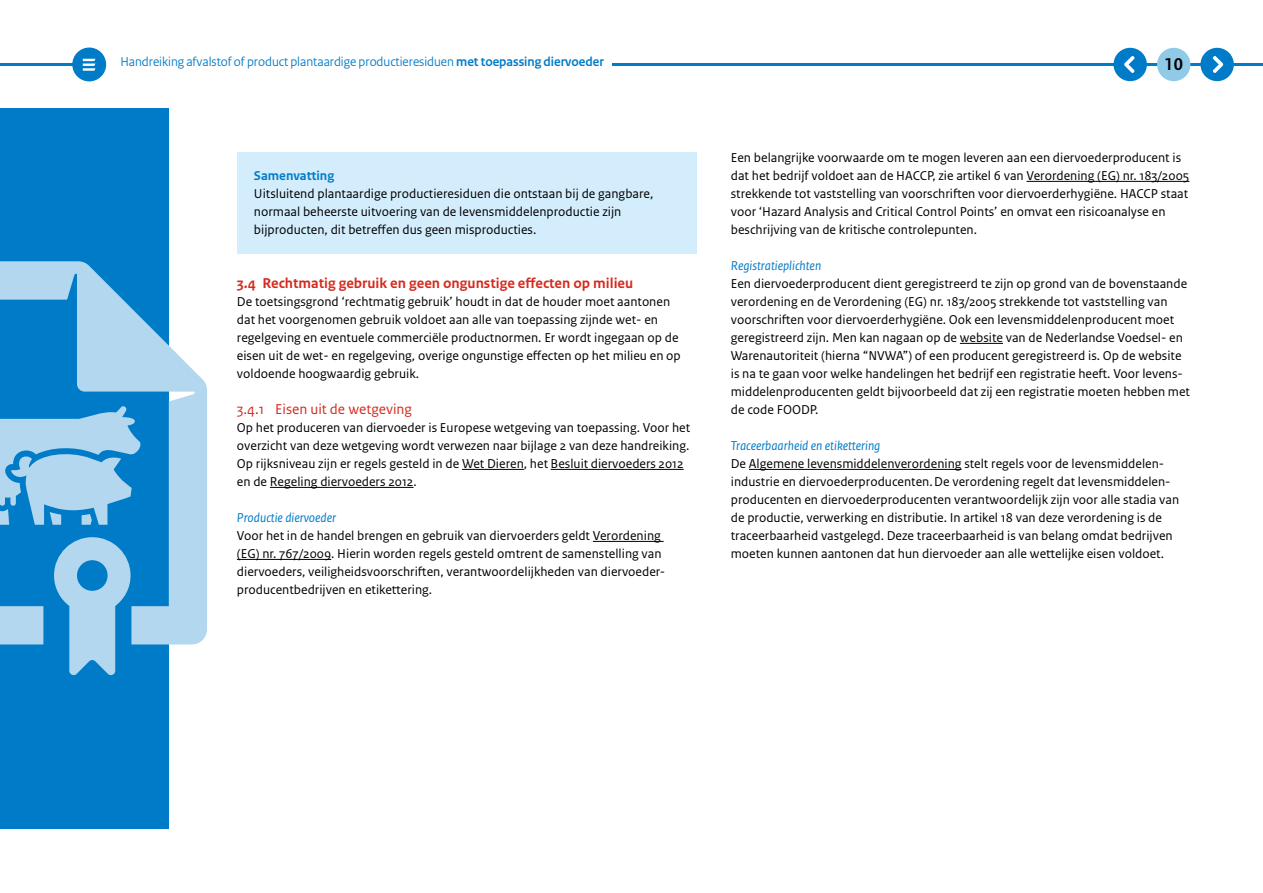
<style>
.page{position:relative;width:1263px;height:893px;background:#fff}
.page>*{position:absolute;margin:0;border:0;box-sizing:border-box;transform-origin:0 0}
.t1{font:700 18px "Rijksoverheid Sans Heading";color:#000}
.H4_-_Paragraafkop_Sa{font:700 15px "Rijksoverheid Sans Text";color:#d52b1e}
.H5_-_Alineakop_Sans{font:15px "Rijksoverheid Sans Text";color:#d52b1e}
.P_10_RO_Broodtekst{font:13.5px/18px "Rijksoverheid Sans Text";color:#000}
.P_Kadertekst_vlak_bl{font:13.5px/18px "Rijksoverheid Sans Text";color:#000}
.t2{font:13.5px "Rijksoverheid Sans Heading Regular 2";color:#007bc7}
.P_-Tussenkopje_body{font:italic 13.5px "Rijksoverheid Sans Text";color:#007bc7}
.P_-_Kaderkop{font:700 13.5px "Rijksoverheid Sans Text";color:#007bc7}
.s1{font-family:"Rijksoverheid Sans Heading Bold 2"}
</style>
<div class="page">
<div style="left:72px;top:48px;width:34px;height:33px;background:#007bc7;border-radius:50%"></div>
<svg style="left:83px;top:59px;width:13px;height:12px"></svg>
<div style="left:0;top:108px;width:169px;height:720px;background:#007bc7"></div>
<hr style="left:0;top:63px;width:72px;height:3px;background:#007bc7">
<hr style="left:612px;top:63px;width:651px;height:3px;background:#007bc7">
<div style="left:1159px;top:50px;width:29px;height:29px;background:#8fcae7;border-radius:50%"></div>
<div style="left:1157px;top:48px;width:33px;height:33px;border:4px solid #8fcae7;border-radius:50%"></div>
<div style="left:1202px;top:50px;width:30px;height:29px;background:#007bc7;border-radius:50%"></div>
<div style="left:1200px;top:48px;width:34px;height:33px;border:4px solid #007bc7;border-radius:50%"></div>
<div style="left:1116px;top:50px;width:29px;height:29px;background:#007bc7;border-radius:50%"></div>
<div style="left:1113px;top:48px;width:34px;height:33px;border:4px solid #007bc7;border-radius:50%"></div>
<svg style="left:0;top:261px;width:207px;height:383px;fill:#b2d7ee"></svg>
<svg style="left:54px;top:537px;width:77px;height:139px"></svg>
<svg style="left:0;top:405px;width:141px;height:120px"></svg>
<div style="left:237px;top:152px;width:460px;height:48px;background:#d4edfc"></div>
<div style="left:237px;top:170px;width:460px;height:84px;background:#d4edfc"></div>
<hr style="left:462px;top:469px;width:62px;height:1px;background:#000">
<hr style="left:551px;top:469px;width:133px;height:1px;background:#000">
<hr style="left:270px;top:487px;width:144px;height:1px;background:#000">
<hr style="left:593px;top:541px;width:71px;height:1px;background:#000">
<hr style="left:237px;top:559px;width:94px;height:1px;background:#000">
<hr style="left:1026px;top:181px;width:163px;height:1px;background:#000">
<hr style="left:960px;top:343px;width:43px;height:1px;background:#000">
<hr style="left:749px;top:469px;width:212px;height:1px;background:#000">
<svg style="left:1212px;top:56px;width:11px;height:17px"></svg>
<svg style="left:1124px;top:56px;width:11px;height:17px"></svg>
<p class="t2" style="left:120px;top:54px;width:485px">Handreiking afvalstof of product plantaardige productieresiduen <span class="s1">met toepassing diervoeder</span></p>
<h1 class="t1" style="left:1164px;top:54px;width:20px">10</h1>
<p class="P_-_Kaderkop" style="left:254px;top:168px;width:82px">Samenvatting</p>
<p class="P_Kadertekst_vlak_bl" style="left:254px;top:185px;width:401px">Uitsluitend plantaardige productieresiduen die ontstaan bij de gangbare, normaal beheerste uitvoering van de levensmiddelenproductie zijn bijproducten, dit betreffen dus geen misproducties.</p>
<h4 class="H4_-_Paragraafkop_Sa" style="left:237px;top:275px;width:398px">3.4 Rechtmatig gebruik en geen ongunstige effecten op milieu</h4>
<p class="P_10_RO_Broodtekst" style="left:237px;top:293px;width:445px">De toetsingsgrond ‘rechtmatig gebruik’ houdt in dat de houder moet aantonen dat het voorgenomen gebruik voldoet aan alle van toepassing zijnde wet- en regelgeving en eventuele commerciële productnormen. Er wordt ingegaan op de eisen uit de wet- en regelgeving, overige ongunstige effecten op het milieu en op voldoende hoogwaardig gebruik.</p>
<h5 class="H5_-_Alineakop_Sans" style="left:237px;top:401px;width:177px">3.4.1 Eisen uit de wetgeving</h5>
<p class="P_10_RO_Broodtekst" style="left:237px;top:419px;width:455px">Op het produceren van diervoeder is Europese wetgeving van toepassing. Voor het overzicht van deze wetgeving wordt verwezen naar bijlage 2 van deze handreiking.<br>Op rijksniveau zijn er regels gesteld in de Wet Dieren, het Besluit diervoeders 2012 en de Regeling diervoeders 2012.</p>
<p class="P_-Tussenkopje_body" style="left:237px;top:510px;width:101px">Productie diervoeder</p>
<p class="P_10_RO_Broodtekst" style="left:237px;top:527px;width:428px">Voor het in de handel brengen en gebruik van diervoerders geldt Verordening (EG) nr. 767/2009. Hierin worden regels gesteld omtrent de samenstelling van diervoeders, veiligheidsvoorschriften, verantwoordelijkheden van diervoeder&shy;producentbedrijven en etikettering.</p>
<p class="P_10_RO_Broodtekst" style="left:731px;top:149px;width:460px">Een belangrijke voorwaarde om te mogen leveren aan een diervoederproducent is dat het bedrijf voldoet aan de HACCP, zie artikel 6 van Verordening (EG) nr. 183/2005 strekkende tot vaststelling van voorschriften voor diervoerderhygiëne. HACCP staat voor ‘Hazard Analysis and Critical Control Points’ en omvat een risicoanalyse en beschrijving van de kritische controlepunten.</p>
<p class="P_-Tussenkopje_body" style="left:731px;top:258px;width:92px">Registratieplichten</p>
<p class="P_10_RO_Broodtekst" style="left:731px;top:275px;width:461px">Een diervoederproducent dient geregistreerd te zijn op grond van de bovenstaande verordening en de Verordening (EG) nr. 183/2005 strekkende tot vaststelling van voorschriften voor diervoerderhygiëne. Ook een levensmiddelenproducent moet geregistreerd zijn. Men kan nagaan op de website van de Nederlandse Voedsel- en Warenautoriteit (hierna “NVWA”) of een producent geregistreerd is. Op de website is na te gaan voor welke handelingen het bedrijf een registratie heeft. Voor levens&shy;middelenproducenten geldt bijvoorbeeld dat zij een registratie moeten hebben met de code FOODP.</p>
<p class="P_-Tussenkopje_body" style="left:731px;top:438px;width:151px">Traceerbaarheid en etikettering</p>
<p class="P_10_RO_Broodtekst" style="left:731px;top:455px;width:450px">De Algemene levensmiddelenverordening stelt regels voor de levensmiddelen&shy;industrie en diervoederproducenten.De verordening regelt dat levensmiddelen&shy;producenten en diervoederproducenten verantwoordelijk zijn voor alle stadia van de productie, verwerking en distributie. In artikel 18 van deze verordening is de traceerbaarheid vastgelegd. Deze traceerbaarheid is van belang omdat bedrijven moeten kunnen aantonen dat hun diervoeder aan alle wettelijke eisen voldoet.</p>
</div>
